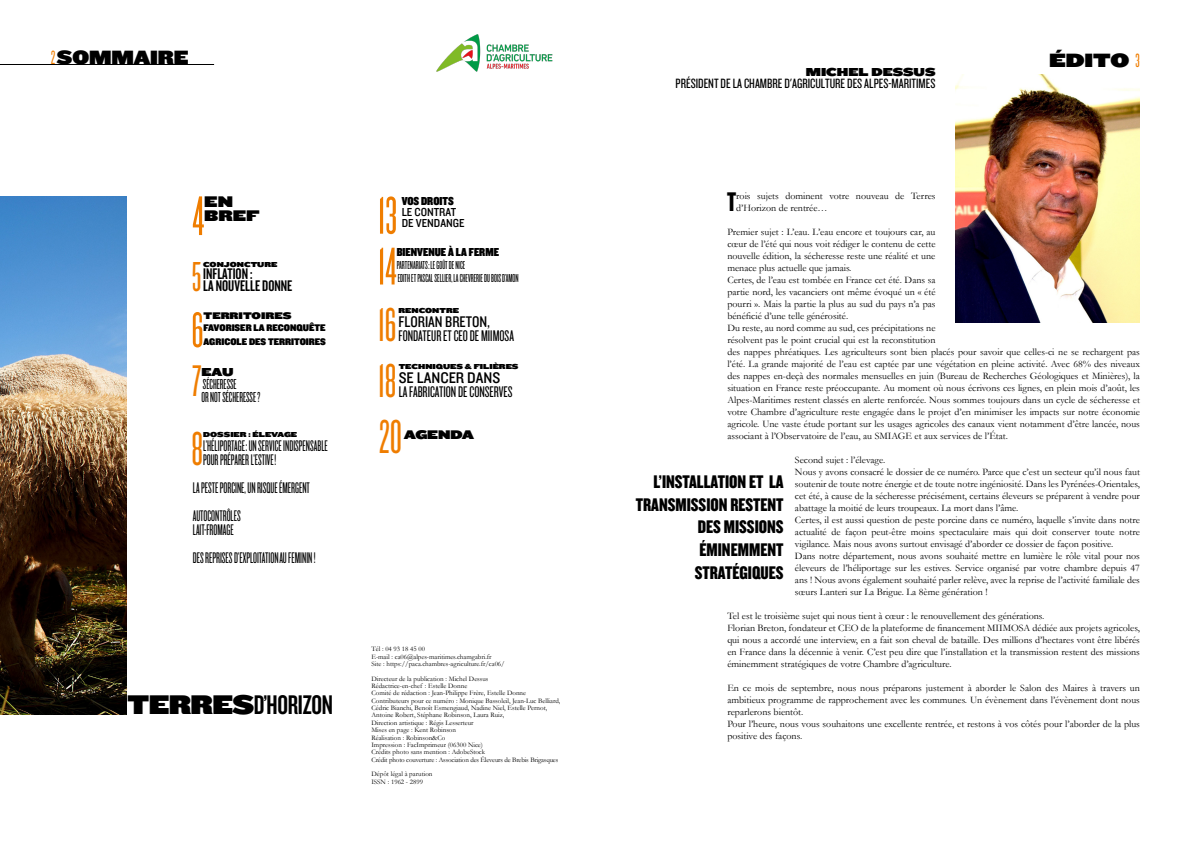
<style>
.page{position:relative;width:1191px;height:842px;background:#fff}
.page>*{position:absolute;margin:0;border:0;box-sizing:border-box;transform-origin:0 0}
.t1{font:58px "Knockout HTF26 Junior Flyweight";color:#ef7d00}
.t2{font:55.2px "Knockout HTF26 Junior Flyweight";color:#ef7d00}
.t3{font:52px "Knockout HTF26 Junior Flyweight";color:#ef7d00}
.t4{font:49.5px "Knockout HTF26 Junior Flyweight";color:#ef7d00}
.t5{font:46px "Knockout HTF26 Junior Flyweight";color:#ef7d00}
.t6{font:43.5px "Knockout HTF26 Junior Flyweight";color:#ef7d00}
.t7{font:28px "Knockout HTF48 Featherweight";letter-spacing:-.01em;color:#000}
.t8{font:28px "Knockout HTF68 Full Featherwt";color:#000}
.t9{font:20px "Knockout HTF93 Ultmt Heviwt";color:#000}
.t10{font:20px "Knockout HTF94 Ultmt Sumo";color:#000}
.t11{font:19px/22.8px "Knockout HTF69 Full Liteweight";color:#000;text-align:right}
.t12{font:16px/28px "Knockout HTF26 Junior Flyweight";color:#000}
.t13{font:16px "Knockout HTF27 Junior Bantamwt";color:#000}
.t14{font:16px/12px "Knockout HTF48 Featherweight";color:#000}
.t15{font:16px "Knockout HTF29 Junior Liteweight";color:#000}
.t16{font:16px "Knockout HTF30 Junior Welterwt";color:#000}
.t17{font:16px/14px "Knockout HTF94 Ultmt Sumo";color:#000}
.t18{font:15px/13px "Knockout HTF26 Junior Flyweight";color:#000}
.t19{font:14px "Knockout HTF28 Junior Featherwt";color:#000}
.t20{font:13px "Knockout HTF94 Ultmt Sumo";color:#000}
.t21{font:12px/13px "Knockout HTF26 Junior Flyweight";color:#000}
.t22{font:12px "Knockout HTF90 Ultmt Welterwt";color:#000}
.t23{font:12px/11px "Knockout HTF30 Junior Welterwt";color:#000}
.t24{font:12px "Knockout HTF94 Ultmt Sumo";color:#000}
.t25{font:10px/12px "Garamond";color:#000}
.t26{font:10px/14px "Knockout HTF91 Ultmt Middlewt";color:#000}
.t27{font:10px "Knockout HTF94 Ultmt Sumo";color:#000}
.t28{font:7.5px "Knockout HTF94 Ultmt Sumo";color:#000}
.t29{font:7px/7.4px "Garamond";color:#000}
.s1{font-family:"Knockout HTF26 Junior Flyweight";color:#ef7d00}
.s2{font-family:"Knockout HTF93 Ultmt Heviwt"}
</style>
<div class="page">
<hr style="left:0;top:64px;width:214px;height:1px;background:#000">
<img style="left:436px;top:34px;width:117px;height:38px">
<img style="left:955px;top:74px;width:185px;height:248px">
<img style="left:0;top:196px;width:127px;height:518px">
<h3 class="t9" style="left:51px;top:47px;width:139px"><span class="s1">2</span> SOMMAIRE</h3>
<h1 class="t1" style="left:192px;top:188px;width:13px">4</h1>
<h3 class="t17" style="left:204px;top:195px;width:57px">EN<br>BREF</h3>
<h3 class="t6" style="left:192px;top:256px;width:11px">5</h3>
<p class="t28" style="left:203px;top:260px;width:76px">CONJONCTURE</p>
<h3 class="t14" style="left:203px;top:268px;width:91px">INFLATION :<br>LA NOUVELLE DONNE</h3>
<h3 class="t3" style="left:191px;top:305px;width:14px">6</h3>
<p class="t27" style="left:203px;top:310px;width:89px">TERRITOIRES</p>
<p class="t26" style="left:203px;top:321px;width:124px">FAVORISER LA RECONQUÊTE<br>AGRICOLE DES TERRITOIRES</p>
<h3 class="t5" style="left:192px;top:359px;width:11px">7</h3>
<p class="t24" style="left:201px;top:365px;width:34px">EAU</p>
<h3 class="t18" style="left:201px;top:377px;width:60px">SÉCHERESSE<br>OR NOT SÉCHERESSE ?</h3>
<h3 class="t4" style="left:191px;top:425px;width:13px">8</h3>
<p class="t28" style="left:203px;top:430px;width:96px">DOSSIER : ÉLEVAGE</p>
<h3 class="t12" style="left:203px;top:439px;width:126px;line-height:14px">L’HÉLIPORTAGE: UN SERVICE INDISPENSABLE<br>POUR PRÉPARER L’ESTIVE!</h3>
<h3 class="t12" style="left:193px;top:474px;width:119px">LA PESTE PORCINE, UN RISQUE ÉMERGENT<br>AUTOCONTRÔLES</h3>
<h3 class="t12" style="left:193px;top:516px;width:124px">LAIT-FROMAGE<br>DES REPRISES D’EXPLOITATIONAU FEMININ !</h3>
<h3 class="t7" style="left:128px;top:690px;width:207px"><span class="s2">TERRES</span>D’HORIZON</h3>
<h2 class="t2" style="left:378px;top:189px;width:21px">13</h2>
<p class="t22" style="left:402px;top:194px;width:54px">VOS DROITS</p>
<p class="t23" style="left:402px;top:207px;width:64px">LE CONTRAT<br>DE VENDANGE</p>
<h2 class="t2" style="left:378px;top:240px;width:20px">14</h2>
<p class="t22" style="left:397px;top:245px;width:104px">BIENVENUE À LA FERME</p>
<p class="t21" style="left:397px;top:259px;width:123px">PARTENARIATS: LE GOÛT DE NICE<br>EDITH ET PASCAL SELLIER, LA CHEVRERIE DU BOIS D’AMON</p>
<h3 class="t4" style="left:378px;top:301px;width:20px">16</h3>
<p class="t28" style="left:398px;top:306px;width:62px">RENCONTRE</p>
<h3 class="t15" style="left:398px;top:313px;width:93px">FLORIAN BRETON,</h3>
<h3 class="t13" style="left:398px;top:328px;width:117px">FONDATEUR ET CEO DE MIIMOSA</h3>
<h3 class="t4" style="left:378px;top:357px;width:20px">18</h3>
<p class="t28" style="left:399px;top:362px;width:121px">TECHNIQUES &amp; FILIÈRES</p>
<h3 class="t16" style="left:399px;top:369px;width:103px">SE LANCER DANS</h3>
<h3 class="t13" style="left:399px;top:384px;width:115px">LA FABRICATION DE CONSERVES</h3>
<h3 class="t4" style="left:379px;top:413px;width:24px">20</h3>
<h3 class="t20" style="left:404px;top:427px;width:71px">AGENDA</h3>
<p class="t29" style="left:371px;top:645px;width:135px">Tél : 04 93 18 45 00<br>E-mail : ca06@alpes-maritimes.chamgabri.fr<br>Site : https://paca.chambres-agriculture.fr/ca06/</p>
<p class="t29" style="left:371px;top:675px;width:190px">Directeur de la publication : Michel Dessus<br>Rédactrice-en-chef : Estelle Donne<br>Comité de rédaction : Jean-Philippe Frère, Estelle Donne Contributeurs pour ce numéro : Monique Bassoleil, Jean-Luc Belliard, Cédric Bianchi, Benoît Esmengiaud, Nadine Niel, Estelle Pernot, Antoine Robert, Stéphane Robinson, Laura Ruiz,<br>Direction artistique : Régis Lesserteur<br>Mises en page : Kent Robinson<br>Réalisation : Robinson&amp;Co<br>Impression : FacImprimeur (06300 Nice)<br>Crédits photo sans mention : AdobeStock<br>Crédit photo couverture : Association des Éleveurs de Brebis Brigasques</p>
<p class="t29" style="left:371px;top:770px;width:63px">Dépôt légal à parution<br>ISSN : 1962 - 2899</p>
<p class="t24" style="left:806px;top:65px;width:131px">MICHEL DESSUS</p>
<h3 class="t19" style="left:675px;top:76px;width:261px">PRÉSIDENT DE LA CHAMBRE D'AGRICULTURE DES ALPES-MARITIMES</h3>
<h3 class="t10" style="left:1049px;top:49px;width:92px">ÉDITO <span class="s1">3</span></h3>
<h3 class="t8" style="left:727px;top:187px;width:11px">T</h3>
<p class="t25" style="left:736px;top:189px;width:201px">rois sujets dominent votre nouveau de Terres d’Horizon de rentrée…</p>
<p class="t25" style="left:727px;top:225px;width:414px">Premier sujet : L’eau. L’eau encore et toujours car, au<br>cœur de l’été qui nous voit rédiger le contenu de cette<br>nouvelle édition, la sécheresse reste une réalité et une<br>menace plus actuelle que jamais.<br>Certes, de l’eau est tombée en France cet été. Dans sa<br>partie nord, les vacanciers ont même évoqué un « été<br>pourri ». Mais la partie la plus au sud du pays n’a pas<br>bénéficié d’une telle générosité.<br>Du reste, au nord comme au sud, ces précipitations ne<br>résolvent pas le point crucial qui est la reconstitution<br>des nappes phréatiques. Les agriculteurs sont bien placés pour savoir que celles-ci ne se rechargent pas l’été. La grande majorité de l’eau est captée par une végétation en pleine activité. Avec 68% des niveaux des nappes en-deçà des normales mensuelles en juin (Bureau de Recherches Géologiques et Minières), la situation en France reste préoccupante. Au moment où nous écrivons ces lignes, en plein mois d’août, les Alpes-Maritimes restent classés en alerte renforcée. Nous sommes toujours dans un cycle de sécheresse et votre Chambre d’agriculture reste engagée dans le projet d’en minimiser les impacts sur notre économie agricole. Une vaste étude portant sur les usages agricoles des canaux vient notamment d’être lancée, nous associant à l’Observatoire de l’eau, au SMIAGE et aux services de l’État.</p>
<p class="t25" style="left:795px;top:453px;width:346px">Second sujet : l’élevage.<br>Nous y avons consacré le dossier de ce numéro. Parce que c’est un secteur qu’il nous faut soutenir de toute notre énergie et de toute notre ingéniosité. Dans les Pyrénées-Orientales, cet été, à cause de la sécheresse précisément, certains éleveurs se préparent à vendre pour abattage la moitié de leurs troupeaux. La mort dans l’âme.<br>Certes, il est aussi question de peste porcine dans ce numéro, laquelle s’invite dans notre actualité de façon peut-être moins spectaculaire mais qui doit conserver toute notre vigilance. Mais nous avons surtout envisagé d’aborder ce dossier de façon positive.<br>Dans notre département, nous avons souhaité mettre en lumière le rôle vital pour nos éleveurs de l’héliportage sur les estives. Service organisé par votre chambre depuis 47 ans ! Nous avons également souhaité parler relève, avec la reprise de l’activité familiale des sœurs Lanteri sur La Brigue. La 8ème génération !</p>
<p class="t25" style="left:727px;top:609px;width:414px">Tel est le troisième sujet qui nous tient à cœur : le renouvellement des générations.<br>Florian Breton, fondateur et CEO de la plateforme de financement MIIMOSA dédiée aux projets agricoles, qui nous a accordé une interview, en a fait son cheval de bataille. Des millions d’hectares vont être libérés en France dans la décennie à venir. C’est peu dire que l’installation et la transmission restent des missions éminemment stratégiques de votre Chambre d’agriculture.</p>
<p class="t25" style="left:727px;top:681px;width:414px">En ce mois de septembre, nous nous préparons justement à aborder le Salon des Maires à travers un ambitieux programme de rapprochement avec les communes. Un évènement dans l’évènement dont nous reparlerons bientôt.<br>Pour l’heure, nous vous souhaitons une excellente rentrée, et restons à vos côtés pour l’aborder de la plus positive des façons.</p>
<h3 class="t11" style="left:636px;top:471px;width:149px">L’INSTALLATION ET LA<br>TRANSMISSION RESTENT<br>DES MISSIONS<br>ÉMINEMMENT<br>STRATÉGIQUES</h3>
</div>
